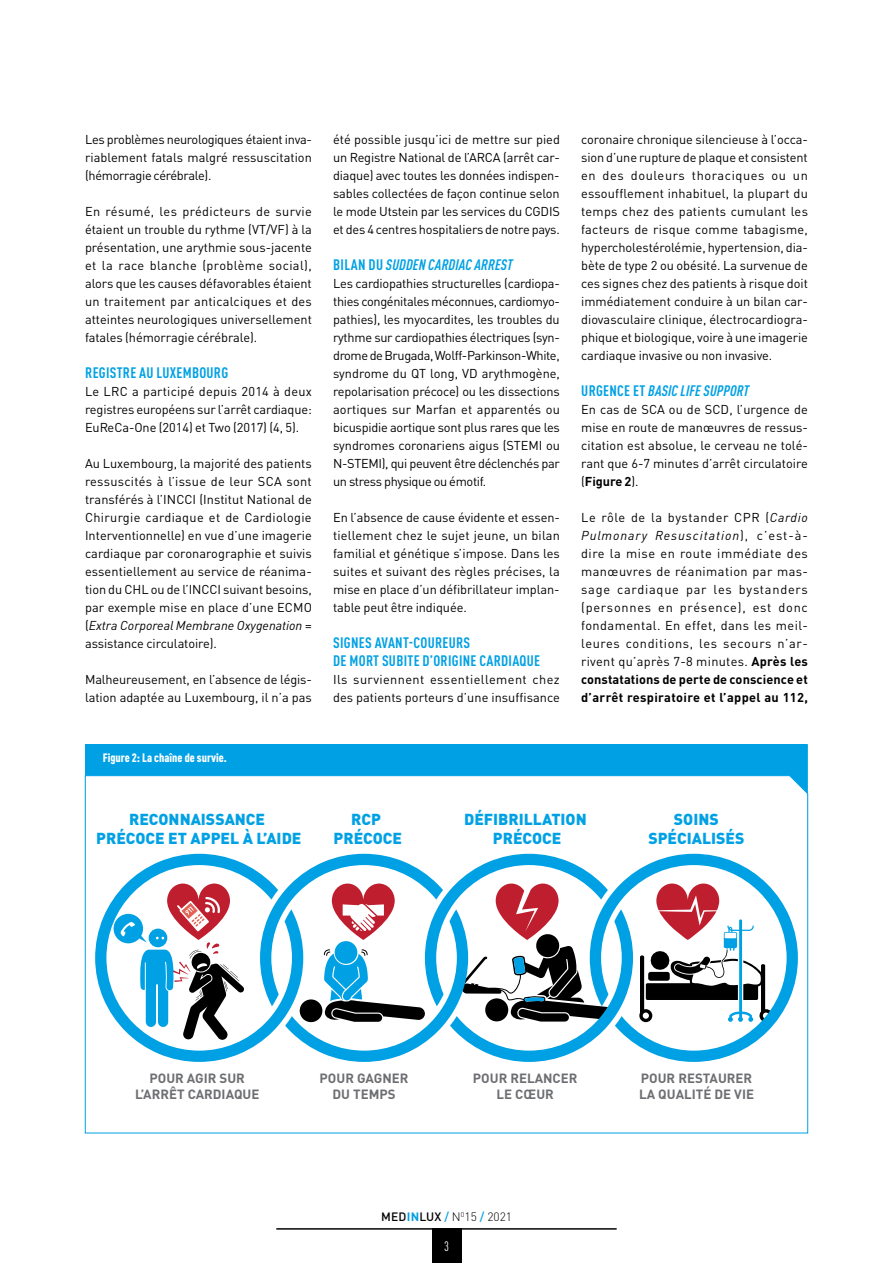
<style>
.page{position:relative;width:893px;height:1263px;background:#fff}
.page>*{position:absolute;margin:0;border:0;box-sizing:border-box;transform-origin:0 0}
.t1{font:900 15.75px/18.9px "DIN";color:#00a1e4;text-align:center}
.t2{font:700 condensed 15px/18px "DIN Pro";letter-spacing:.02em;color:#00a1e4}
.t3{font:italic 700 condensed 15px "DIN Pro";letter-spacing:.01em;color:#00a1e4}
.t4{font:condensed 13.5px "DIN Pro";color:#fff}
.t5{font:700 13.2px/15.9px "DIN";color:#6d6e71;text-align:center}
.t6{font:12.75px/18px "DIN Pro";letter-spacing:-.005em;color:#000;text-align:justify}
.t7{font:900 condensed 12px "DIN Pro";color:#fff}
.t8{font:300 12px "DIN Pro";color:#000}
.s1{font-style:italic}
.s2{font-style:normal}
.s3{font-weight:700}
.s4{font-weight:500}
.s5{font-weight:700;color:#00a1e4}
.s6{font-weight:500;color:#00a1e4}
</style>
<div class="page">
<div style="left:432px;top:1229px;width:29px;height:34px;background:#000"></div>
<hr style="left:276px;top:1228px;width:341px;height:1px;background:#000">
<div style="left:86px;top:745px;width:721px;height:135px;background:#00a1e4"></div>
<svg style="left:85px;top:775px;width:723px;height:358px"></svg>
<p class="t6" style="left:85px;top:129px;width:228px">Les problèmes neurologiques étaient inva&shy;riablement fatals malgré ressuscitation (hémorragie cérébrale).</p>
<p class="t6" style="left:85px;top:201px;width:228px">En résumé, les prédicteurs de survie étaient un trouble du rythme (VT/VF) à la présentation, une arythmie sous-jacente et la race blanche (problème social), alors que les causes défavorables étaient un traitement par anticalciques et des atteintes neurologiques universellement fatales (hémorragie cérébrale).</p>
<p class="t2" style="left:85px;top:362px;width:145px">REGISTRE AU LUXEMBOURG</p>
<p class="t6" style="left:85px;top:381px;width:228px">Le LRC a participé depuis 2014 à deux registres européens sur l’arrêt cardiaque:<br>EuReCa-One (2014) et Two (2017) (4, 5).</p>
<p class="t6" style="left:85px;top:453px;width:228px">Au Luxembourg, la majorité des patients ressuscités à l’issue de leur SCA sont transférés à l’INCCI (Institut National de Chirurgie cardiaque et de Cardiologie Interventionnelle) en vue d’une imagerie cardiaque par coronarographie et suivis essentiellement au service de réanima&shy;tion du CHL ou de l’INCCI suivant besoins, par exemple mise en place d’une ECMO (<span class="s1">Extra Corporeal Membrane Oxygenation</span> = assistance circulatoire).</p>
<p class="t6" style="left:85px;top:669px;width:228px">Malheureusement, en l’absence de légis&shy;lation adaptée au Luxembourg, il n’a pas</p>
<p class="t7" style="left:103px;top:748px;width:126px">Figure 2: La chaîne de survie.</p>
<p class="t1" style="left:96px;top:809px;width:207px">RECONNAISSANCE<br>PRÉCOCE ET APPEL À L’AIDE</p>
<p class="t6" style="left:333px;top:129px;width:228px">été possible jusqu’ici de mettre sur pied un Registre National de l’ARCA (arrêt car&shy;diaque) avec toutes les données indispen&shy;sables collectées de façon continue selon le mode Utstein par les services du CGDIS et des 4 centres hospitaliers de notre pays.</p>
<p class="t3" style="left:333px;top:253px;width:181px"><span class="s2">BILAN DU</span> SUDDEN CARDIAC ARREST</p>
<p class="t6" style="left:333px;top:273px;width:228px">Les cardiopathies structurelles (cardiopa&shy;thies congénitales méconnues, cardiomyo&shy;pathies), les myocardites, les troubles du rythme sur cardiopathies électriques (syn&shy;drome de Brugada, Wolff-Parkinson-White, syndrome du QT long, VD arythmogène, repolarisation précoce) ou les dissections aortiques sur Marfan et apparentés ou bicuspidie aortique sont plus rares que les syndromes coronariens aigus (STEMI ou N-STEMI), qui peuvent être déclenchés par un stress physique ou émotif.</p>
<p class="t6" style="left:333px;top:507px;width:228px">En l’absence de cause évidente et essen&shy;tiellement chez le sujet jeune, un bilan familial et génétique s’impose. Dans les suites et suivant des règles précises, la mise en place d’un défibrillateur implan&shy;table peut être indiquée.</p>
<p class="t2" style="left:333px;top:632px;width:208px">SIGNES AVANT-COUREURS<br>DE MORT SUBITE D’ORIGINE CARDIAQUE</p>
<p class="t6" style="left:333px;top:669px;width:228px">Ils surviennent essentiellement chez des patients porteurs d’une insuffisance</p>
<p class="t6" style="left:581px;top:129px;width:228px">coronaire chronique silencieuse à l’occa&shy;sion d’une rupture de plaque et consistent en des douleurs thoraciques ou un essoufflement inhabituel, la plupart du temps chez des patients cumulant les facteurs de risque comme tabagisme, hypercholestérolémie, hypertension, dia&shy;bète de type 2 ou obésité. La survenue de ces signes chez des patients à risque doit immédiatement conduire à un bilan car&shy;diovasculaire clinique, électrocardiogra&shy;phique et biologique, voire à une imagerie cardiaque invasive ou non invasive.</p>
<p class="t3" style="left:581px;top:379px;width:169px"><span class="s2">URGENCE ET</span> BASIC LIFE SUPPORT</p>
<p class="t6" style="left:581px;top:399px;width:228px">En cas de SCA ou de SCD, l’urgence de mise en route de manœuvres de ressus&shy;citation est absolue, le cerveau ne tolé&shy;rant que 6-7 minutes d’arrêt circulatoire (<span class="s3">Figure 2</span>).</p>
<p class="t6" style="left:581px;top:507px;width:228px">Le rôle de la bystander CPR (<span class="s1">Cardio Pulmonary Resuscitation</span>), c’est-à&shy;dire la mise en route immédiate des manœuvres de réanimation par mas&shy;sage cardiaque par les bystanders (personnes en présence), est donc fondamental. En effet, dans les meil&shy;leures conditions, les secours n’ar&shy;rivent qu’après 7-8 minutes. <span class="s3">Après les constatations de perte de conscience et d’arrêt respiratoire et l’appel au 112,</span></p>
<p class="t1" style="left:334px;top:809px;width:70px">RCP<br>PRÉCOCE</p>
<p class="t1" style="left:464px;top:809px;width:124px">DÉFIBRILLATION<br>PRÉCOCE</p>
<p class="t1" style="left:648px;top:809px;width:98px">SOINS<br>SPÉCIALISÉS</p>
<p class="t5" style="left:135px;top:1070px;width:126px">POUR AGIR SUR<br>L’ARRÊT CARDIAQUE</p>
<p class="t5" style="left:320px;top:1070px;width:90px">POUR GAGNER<br>DU TEMPS</p>
<p class="t5" style="left:473px;top:1070px;width:106px">POUR RELANCER<br>LE CŒUR</p>
<p class="t5" style="left:639px;top:1070px;width:116px;text-align:left">POUR RESTAURER<br>LA QUALITÉ DE VIE</p>
<p class="t8" style="left:381px;top:1207px;width:132px"><span class="s4">MED</span><span class="s5">IN</span><span class="s4">LUX</span> <span class="s6">/</span> N<sup>0</sup>15 <span class="s6">/</span> 2021</p>
<p class="t4" style="left:444px;top:1236px;width:6px">3</p>
</div>
